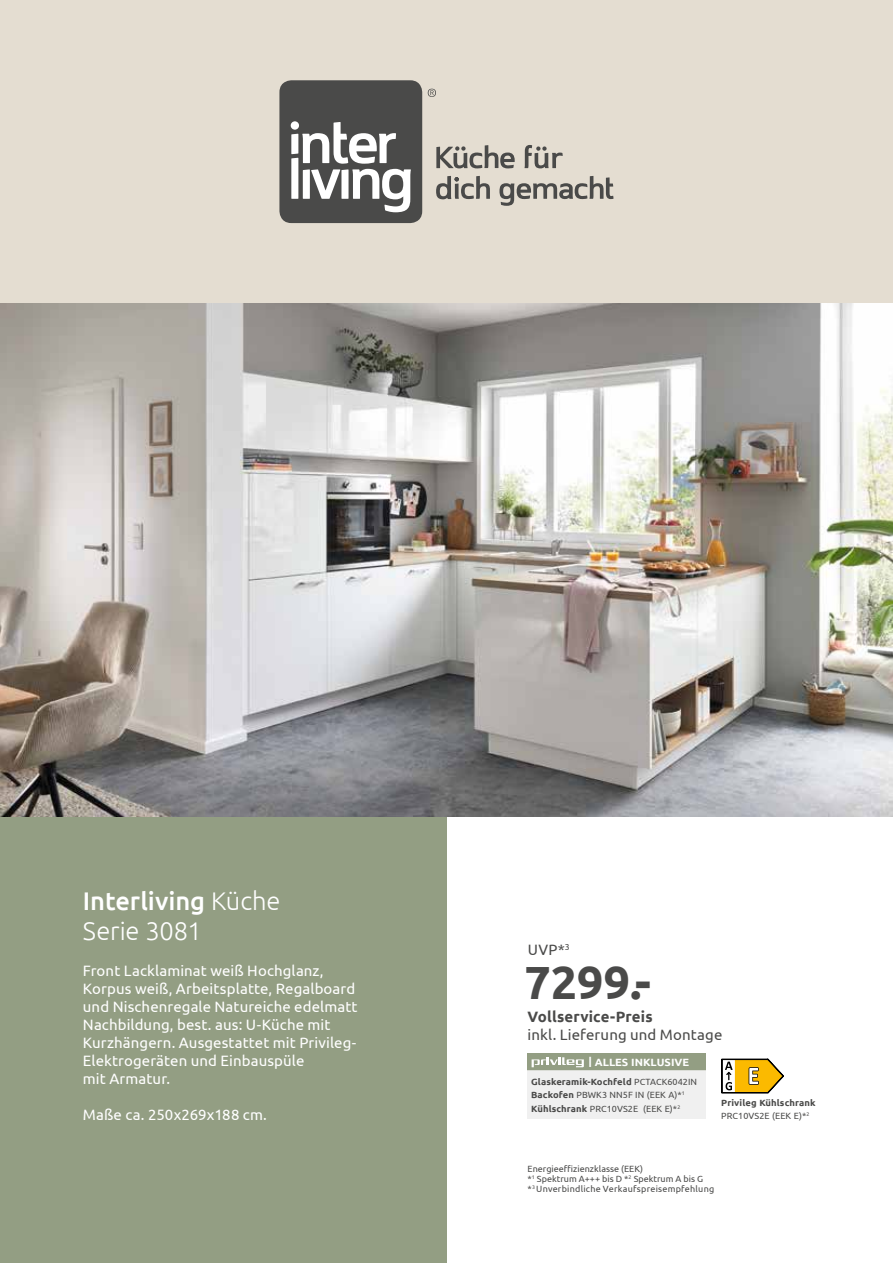
<style>
.page{position:relative;width:893px;height:1263px;background:#fff}
.page>*{position:absolute;margin:0;border:0;box-sizing:border-box;transform-origin:0 0}
.t1{font:700 46.5px "Ubuntu";color:#4a4a49}
.t2{font:300 25.5px/30.6px "Ubuntu";letter-spacing:-.005em;color:#fff}
.t3{font:15px/18px "Ubuntu";letter-spacing:.005em;color:#fff}
.t4{font:15px "Ubuntu";letter-spacing:.01em;color:#4a4a49}
.t5{font:700 15px "Ubuntu";letter-spacing:.01em;color:#4a4a49}
.t6{font:700 10.5px "Ubuntu";color:#fff;scale:1.05 1}
.t7{font:9px/9.9px "Ubuntu";letter-spacing:.01em;color:#4a4a49}
.t8{font:700 9px/13.5px "Ubuntu";letter-spacing:.01em;color:#4a4a49;scale:1.05 1}
.s1{font-weight:500}
.s2{font-weight:700}
.s3{font-weight:400}
</style>
<div class="page">
<div style="left:0;top:0;width:893px;height:816px;background:#e4ddd1"></div>
<div style="left:0;top:816px;width:446px;height:447px;background:#939e83"></div>
<div style="left:279px;top:80px;width:143px;height:143px;background:#4a4a49;border-radius:12px"></div>
<svg style="left:291px;top:121px;width:120px;height:91px"></svg>
<svg style="left:428px;top:89px;width:8px;height:8px"></svg>
<svg style="left:436px;top:145px;width:177px;height:61px"></svg>
<svg style="left:721px;top:1059px;width:63px;height:34px"></svg>
<div style="left:528px;top:1054px;width:178px;height:17px;background:#939e83"></div>
<div style="left:528px;top:1071px;width:178px;height:48px;background:#ededed"></div>
<svg style="left:532px;top:1057px;width:52px;height:10px"></svg>
<img style="left:0;top:303px;width:893px;height:513px">
<h2 class="t2" style="left:83px;top:884px;width:199px"><span class="s1">Interliving</span> Küche<br>Serie 3081</h2>
<p class="t3" style="left:83px;top:961px;width:276px">Front Lacklaminat weiß Hochglanz, Korpus weiß, Arbeitsplatte, Regalboard und Nischenregale Natureiche edelmatt Nachbildung, best. aus: U-Küche mit Kurzhängern. Ausgestattet mit Privileg-Elektrogeräten und Einbauspüle<br>mit Armatur.</p>
<p class="t3" style="left:83px;top:1105px;width:186px">Maße ca. 250x269x188 cm.</p>
<p class="t4" style="left:528px;top:940px;width:43px">UVP*<sup>3</sup></p>
<h1 class="t1" style="left:524px;top:954px;width:128px">7299.-</h1>
<p class="t5" style="left:528px;top:1007px;width:127px">Vollservice-Preis</p>
<p class="t4" style="left:528px;top:1025px;width:196px">inkl. Lieferung und Montage</p>
<p class="t6" style="left:588px;top:1056px;width:97px">| ALLES INKLUSIVE</p>
<p class="t7" style="left:531px;top:1074px;width:168px;line-height:13.5px"><span class="s2">Glaskeramik-Kochfeld</span> PCTACK6042IN<br><span class="s2">Backofen</span> PBWK3 NN5F IN (EEK A)*<sup>1<br></sup><span class="s2">Kühlschrank</span> PRC10VS2E (EEK E)*<sup>2</sup></p>
<p class="t8" style="left:721px;top:1095px;width:91px">Privileg Kühlschrank<br><span class="s3">PRC10VS2E (EEK E)*</span><sup>2</sup></p>
<p class="t7" style="left:528px;top:1164px;width:188px">Energieeffizienzklasse (EEK)<br>*<sup>1</sup> Spektrum A+++ bis D *<sup>2</sup> Spektrum A bis G<br>*<sup>3</sup> Unverbindliche Verkaufspreisempfehlung</p>
</div>
